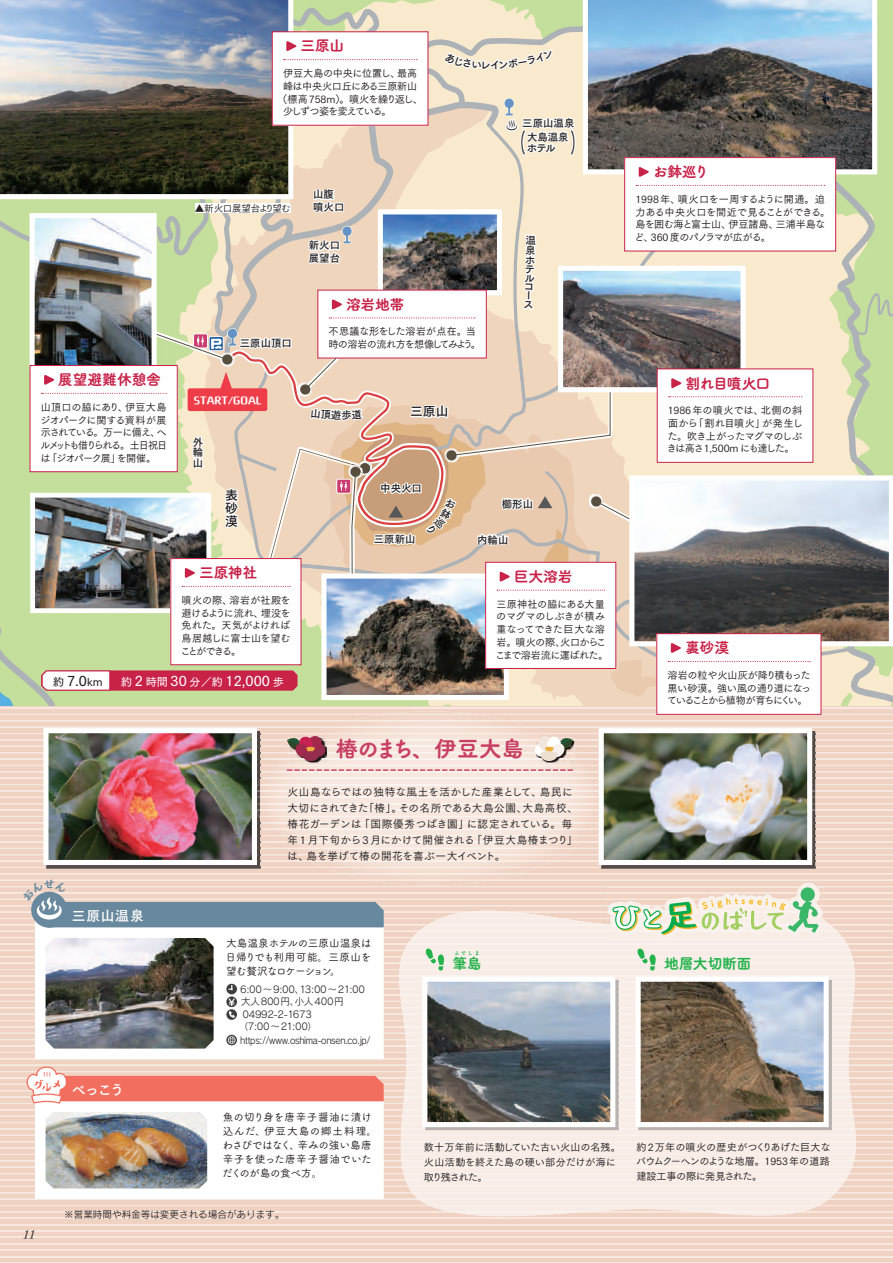
<style>
.page{position:relative;width:893px;height:1263px;background:#fff}
.page>*{position:absolute;margin:0;border:0;box-sizing:border-box;transform-origin:0 0}
.t1{font:25.05px "Tsuku Go Pro B 90 pv RKSJ V";color:#231f20;scale:.42 1}
.t2{font:22.35px "Tsuku A Rd Gothic Std E 90 pv RKSJ H";letter-spacing:-.025em;color:#c83f62}
.t3{font:14.85px "Tsuku A Rd Gothic Std E 90 pv RKSJ H";letter-spacing:-.03em;color:#c82249}
.t4{font:14.85px "Tsuku A Rd Gothic Std E 90 pv RKSJ H";letter-spacing:-.03em;color:#23b24b}
.t5{font:14.85px "Tsuku A Rd Gothic Std E 90 pv RKSJ H";letter-spacing:-.01em;color:#c82249}
.t6{font:13.8px "Tsuku Go Pro D 90 pv RKSJ H";color:#fff}
.t7{font:13.8px "Tsuku Go Pro B 90 pv RKSJ V";letter-spacing:.035em;color:#fff}
.t8{font:12.9px/12.9px "Tsuku Go Pro B 90 pv RKSJ V";color:#231f20;text-align:justify}
.t9{font:italic 11.7px "Tsuku Min Pro R 90 pv RKSJ H";color:#231f20}
.t10{font:11.1px "Tsuku Go Pro D 90 pv RKSJ H";color:#231f20}
.t11{font:10.65px/15.9px "Tsuku Go Pro M 90 pv RKSJ H";color:#231f20}
.t12{font:10.65px/13.8px "Tsuku A Rd Gothic Std M 90 pv RKSJ H";letter-spacing:-.005em;color:#231f20;text-align:justify}
.t13{font:10.5px/9.3px "Tsuku Go Pro B 90 pv RKSJ V";color:#231f20}
.t14{font:10.05px/12.8px "Tsuku Go Pro M 90 pv RKSJ H";letter-spacing:-.035em;color:#231f20;text-align:justify}
.t15{font:10.05px/12.8px "Tsuku Go Pro M 90 pv RKSJ H";letter-spacing:-.01em;color:#231f20}
.t16{font:10.05px/12.8px "Tsuku Go Pro M 90 pv RKSJ H";letter-spacing:-.055em;color:#231f20}
.t17{font:10.05px "Tsuku Go Pro M 90 pv RKSJ H";letter-spacing:-.015em;color:#231f20}
.t18{font:10.05px "Tsuku Go Pro M 90 pv RKSJ H";letter-spacing:-.005em;color:#231f20}
.t19{font:10.05px "Tsuku Go Pro M 90 pv RKSJ H";letter-spacing:-.105em;color:#231f20}
.t20{font:9.6px "Rodin Pro M 90 pv RKSJ H";letter-spacing:-.025em;color:#231f20}
.t21{font:9.6px "Rodin Pro M 90 pv RKSJ H";letter-spacing:-.025em;color:#231f20;scale:.91 1}
.t22{font:9.6px "Rodin Pro M 90 pv RKSJ H";color:#231f20}
.t23{font:9.6px "Tsuku Go Pro M 90 pv RKSJ H";letter-spacing:-.04em;color:#231f20}
.t24{font:9.6px "Aokane Std EB 90 pv RKSJ H";color:#fff}
.t25{font:5.25px "Tsuku A Rd Gothic Std E 90 pv RKSJ H";color:#23b24b;scale:.9 1}
.s1{color:#1d1109}
.s2{font-size:13.8px}
.s3{font-size:11.1px}
</style>
<div class="page">
<svg style="left:0;top:721px;width:892px;height:541px;fill:#f0d2c2"></svg>
<hr style="left:815px;top:797px;width:77px;height:1px;background:#f7e7de">
<hr style="left:0;top:797px;width:46px;height:1px;background:#f7e7de">
<hr style="left:815px;top:803px;width:77px;height:1px;background:#f7e7de">
<hr style="left:0;top:803px;width:46px;height:1px;background:#f7e7de">
<svg style="left:0;top:829px;width:892px;height:13px"></svg>
<svg style="left:0;top:848px;width:892px;height:7px"></svg>
<svg style="left:0;top:861px;width:892px;height:13px"></svg>
<hr style="left:0;top:1218px;width:892px;height:1px;background:#f7e7de">
<hr style="left:0;top:1224px;width:892px;height:1px;background:#f7e7de">
<hr style="left:0;top:1230px;width:892px;height:2px;background:#f7e7de">
<hr style="left:0;top:1237px;width:892px;height:1px;background:#f7e7de">
<hr style="left:0;top:1243px;width:892px;height:1px;background:#f7e7de">
<hr style="left:0;top:1250px;width:892px;height:1px;background:#f7e7de">
<hr style="left:0;top:1256px;width:892px;height:1px;background:#f7e7de">
<hr style="left:0;top:1262px;width:892px;height:1px;background:#f7e7de">
<img style="left:260px;top:721px;width:341px;height:159px">
<img style="left:260px;top:797px;width:338px;height:1px">
<img style="left:260px;top:803px;width:338px;height:1px">
<img style="left:266px;top:829px;width:327px;height:1px">
<img style="left:271px;top:835px;width:317px;height:1px">
<img style="left:278px;top:841px;width:303px;height:1px">
<img style="left:286px;top:848px;width:287px;height:1px">
<img style="left:296px;top:854px;width:268px;height:1px">
<img style="left:307px;top:861px;width:245px;height:1px">
<img style="left:322px;top:867px;width:216px;height:1px">
<img style="left:340px;top:873px;width:179px;height:1px">
<img style="left:601px;top:772px;width:214px;height:96px">
<img style="left:604px;top:772px;width:202px;height:87px">
<div style="left:598px;top:728px;width:214px;height:137px;border:5px solid #fff"></div>
<img style="left:46px;top:772px;width:214px;height:96px">
<img style="left:257px;top:791px;width:3px;height:19px">
<svg style="left:0;top:778px;width:892px;height:13px"></svg>
<svg style="left:257px;top:797px;width:3px;height:7px"></svg>
<svg style="left:0;top:810px;width:892px;height:13px"></svg>
<img style="left:49px;top:772px;width:202px;height:87px">
<div style="left:43px;top:728px;width:214px;height:137px;border:5px solid #fff"></div>
<img style="left:0;top:727px;width:892px;height:45px">
<img style="left:0;top:0;width:892px;height:721px">
<img style="left:0;top:880px;width:892px;height:332px">
<h3 class="t5" style="left:58px;top:374px;width:104px">展望避難休憩舎</h3>
<p class="t14" style="left:40px;top:402px;width:129px">山頂口の脇にあり、伊豆大島ジオパークに関する資料が展示されている。万一に備え、ヘルメットも借りられる。土日祝日は「ジオパーク展」を開催。</p>
<h3 class="t3" style="left:300px;top:40px;width:45px">三原山</h3>
<p class="t18" style="left:283px;top:69px;width:136px">伊豆大島の中央に位置し、最高</p>
<p class="t14" style="left:283px;top:81px;width:136px">峰は中央火口丘にある三原新山</p>
<p class="t17" style="left:277px;top:95px;width:147px">（標高758m）。噴火を繰り返し、</p>
<p class="t19" style="left:283px;top:108px;width:110px">少しずつ姿を変えている。</p>
<p class="t23" style="left:195px;top:205px;width:97px">▲新火口展望台より望む</p>
<p class="t13" style="left:240px;top:340px;width:54px">三原山頂口</p>
<p class="t13" style="left:313px;top:190px;width:33px;line-height:12.5px">山腹噴火口</p>
<p class="t13" style="left:309px;top:241px;width:33px;line-height:12.5px">新火口展望台</p>
<h3 class="t3" style="left:346px;top:299px;width:60px">溶岩地帯</h3>
<p class="t16" style="left:328px;top:327px;width:154px">不思議な形をした溶岩が点在。当時の溶岩の流れ方を想像してみよう。</p>
<p class="t24" style="left:194px;top:396px;width:69px">START/GOAL</p>
<p class="t13" style="left:193px;top:438px;width:12px;line-height:10.5px;text-align:justify">外輪山</p>
<p class="t8" style="left:410px;top:407px;width:40px">三原<span class="s1">山</span></p>
<p class="t13" style="left:522px;top:120px;width:54px">三原山温泉</p>
<p class="t8" style="left:505px;top:121px;width:14px">♨</p>
<h1 class="t1" style="left:515px;top:133px;width:158px">（　　　　 ）</h1>
<p class="t13" style="left:527px;top:132px;width:43px;line-height:11.2px">大島温泉ホテル</p>
<p class="t13" style="left:525px;top:237px;width:7px;text-align:justify;rotate:2deg">温泉ホテルコース</p>
<p class="t13" style="left:380px;top:485px;width:43px">中央火口</p>
<p class="t8" style="left:225px;top:491px;width:14px">表砂漠</p>
<p class="t13" style="left:502px;top:501px;width:33px">櫛形山</p>
<h3 class="t3" style="left:199px;top:567px;width:60px">三原神社</h3>
<p class="t14" style="left:180px;top:595px;width:112px">噴火の際、溶岩が社殿を避けるように流れ、埋没を免れた。天気がよければ鳥居越しに富士山を望むことができる。</p>
<p class="t13" style="left:374px;top:536px;width:43px">三原新山</p>
<p class="t13" style="left:477px;top:536px;width:33px">内輪山</p>
<h3 class="t3" style="left:514px;top:571px;width:60px">巨大溶岩</h3>
<p class="t14" style="left:495px;top:599px;width:115px;text-align:left">三原神社の脇にある大量のマグマのしぶきが積み重なってできた巨大な溶岩。噴火の際、火口からここまで溶岩流に運ばれた。</p>
<p class="t10" style="left:53px;top:677px;width:51px">約 <span class="s2">7.0</span>km</p>
<h3 class="t6" style="left:121px;top:675px;width:164px"><span class="s3">約</span> 2 <span class="s3">時間</span> 30 <span class="s3">分／約</span> 12,000 <span class="s3">歩</span></h3>
<h3 class="t7" style="left:72px;top:911px;width:73px">三原山温泉</h3>
<h3 class="t7" style="left:72px;top:1085px;width:53px">べっこう</h3>
<h2 class="t2" style="left:336px;top:740px;width:189px">椿のまち、伊豆大島</h2>
<p class="t11" style="left:287px;top:785px;width:292px">火山島ならではの独特な風土を活かした産業として、島民に大切にされてきた「椿」。その名所である大島公園、大島高校、椿花ガーデンは「国際優秀つばき園」に認定されている。毎年 1 月下旬から3 月にかけて開催される「伊豆大島椿まつり」は、島を挙げて椿の開花を喜ぶ一大イベント。</p>
<p class="t12" style="left:225px;top:938px;width:147px">大島温泉ホテルの三原山温泉は日帰りでも利用可能。三原山を望む贅沢なロケーション。</p>
<p class="t20" style="left:240px;top:985px;width:126px">6:00～9:00、13:00～21:00</p>
<p class="t20" style="left:241px;top:998px;width:104px">大人800円、小人400円</p>
<p class="t20" style="left:242px;top:1011px;width:71px">04992-2-1673</p>
<p class="t20" style="left:226px;top:1023px;width:92px">　　（7:00～21:00）</p>
<p class="t21" style="left:240px;top:1036px;width:144px">https://www.oshima-onsen.co.jp/</p>
<p class="t12" style="left:222px;top:1112px;width:156px;text-align:left">魚の切り身を唐辛子醤油に漬け込んだ、伊豆大島の郷土料理。わさびではなく、辛みの強い島唐辛子を使った唐辛子醤油でいただくのが島の食べ方。</p>
<p class="t25" style="left:454px;top:951px;width:29px">ふでしま</p>
<h3 class="t4" style="left:452px;top:958px;width:31px">筆島</h3>
<p class="t15" style="left:424px;top:1141px;width:198px;line-height:14.9px">数十万年前に活動していた古い火山の名残。火山活動を終えた島の硬い部分だけが海に取り残された。</p>
<p class="t9" style="left:22px;top:1230px;width:17px">11</p>
<p class="t22" style="left:64px;top:1211px;width:222px">※営業時間や料金等は変更される場合があります。</p>
<h3 class="t3" style="left:652px;top:166px;width:58px">お鉢巡り</h3>
<p class="t15" style="left:634px;top:194px;width:197px">1998年、噴火口を一周するように開通。迫力ある中央火口を間近で見ることができる。島を囲む海と富士山、伊豆諸島、三浦半島など、360 度のパノラマが広がる。</p>
<h3 class="t3" style="left:685px;top:377px;width:86px">割れ目噴火口</h3>
<p class="t14" style="left:666px;top:405px;width:137px">1986年の噴火では、北側の斜面から「割れ目噴火」が発生した。吹き上がったマグマのしぶきは高さ1,500m にも達した。</p>
<h3 class="t3" style="left:685px;top:642px;width:46px">裏砂漠</h3>
<p class="t14" style="left:667px;top:670px;width:146px">溶岩の粒や火山灰が降り積もった黒い砂漠。強い風の通り道になっていることから植物が育ちにくい。</p>
<h3 class="t4" style="left:664px;top:958px;width:89px">地層大切断面</h3>
<p class="t14" style="left:636px;top:1141px;width:196px;line-height:14.9px">約2万年の噴火の歴史がつくりあげた巨大なバウムクーヘンのような地層。1953 年の道路建設工事の際に発見された。</p>
</div>
